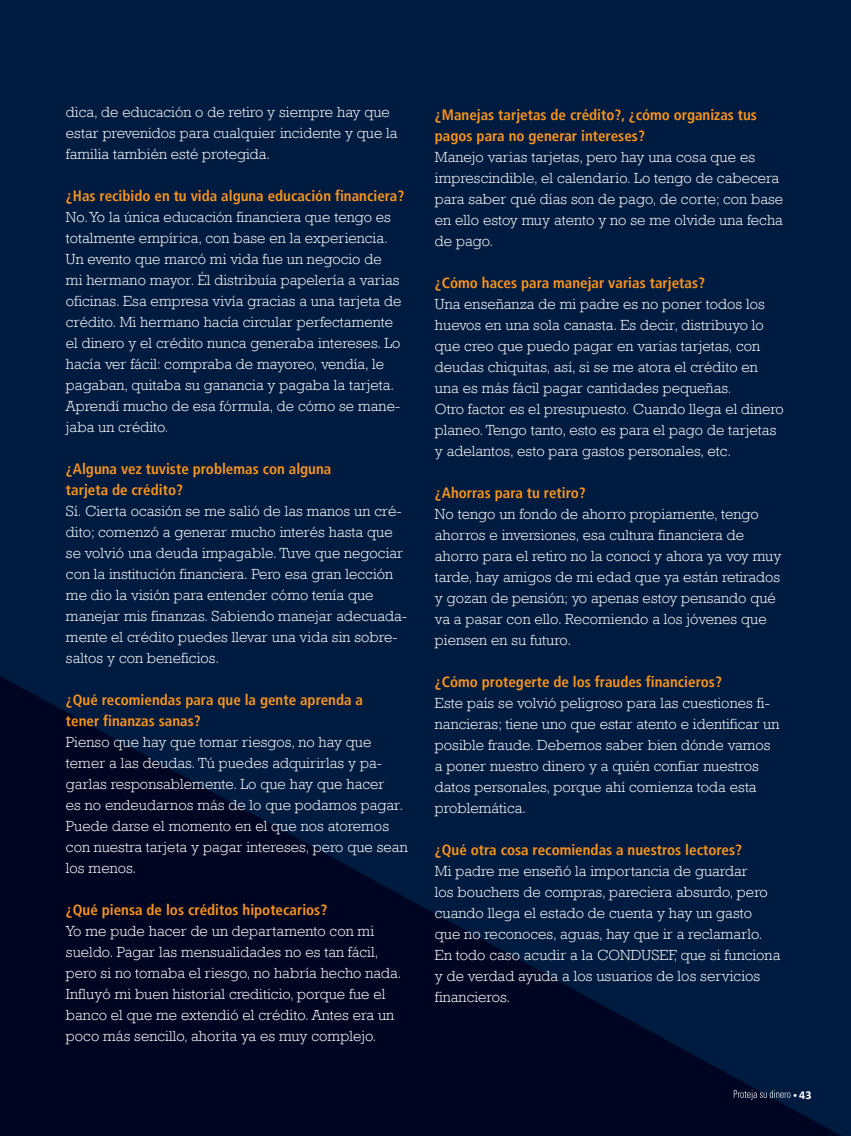
<style>
.page{position:relative;width:851px;height:1136px;background:#fff}
.page>*{position:absolute;margin:0;border:0;box-sizing:border-box;transform-origin:0 0}
.t1{font:300 15px/21px "Rockwell";letter-spacing:.005em;color:#fff}
.t2{font:700 condensed 15px/21px "Frutiger LT";color:#f7931d}
.t3{font:700 12px "Calibri";color:#fff}
</style>
<div class="page">
<div style="left:0;top:0;width:850px;height:1135px;background:#001b40"></div>
<svg style="left:0;top:676px;width:839px;height:459px;fill:#000522"></svg>
<svg style="left:733px;top:1090px;width:63px;height:9px"></svg>
<p class="t1" style="left:66px;top:101px;width:333px">dica, de educación o de retiro y siempre hay que estar prevenidos para cualquier incidente y que la familia también esté protegida.</p>
<p class="t2" style="left:66px;top:185px;width:340px">¿Has recibido en tu vida alguna educación financiera?</p>
<p class="t1" style="left:66px;top:206px;width:337px">No. Yo la única educación financiera que tengo es totalmente empírica, con base en la experiencia.<br>Un evento que marcó mi vida fue un negocio de mi hermano mayor. Él distribuía papelería a varias oficinas. Esa empresa vivía gracias a una tarjeta de crédito. Mi hermano hacía circular perfectamente el dinero y el crédito nunca generaba intereses. Lo hacía ver fácil: compraba de mayoreo, vendía, le pagaban, quitaba su ganancia y pagaba la tarjeta.<br>Aprendí mucho de esa fórmula, de cómo se mane&shy;jaba un crédito.</p>
<p class="t2" style="left:66px;top:458px;width:267px">¿Alguna vez tuviste problemas con alguna tarjeta de crédito?</p>
<p class="t1" style="left:66px;top:500px;width:342px">Sí. Cierta ocasión se me salió de las manos un cré&shy;dito; comenzó a generar mucho interés hasta que se volvió una deuda impagable. Tuve que negociar con la institución financiera. Pero esa gran lección me dio la visión para entender cómo tenía que manejar mis finanzas. Sabiendo manejar adecuada&shy;mente el crédito puedes llevar una vida sin sobre&shy;saltos y con beneficios.</p>
<p class="t2" style="left:66px;top:689px;width:298px">¿Qué recomiendas para que la gente aprenda a tener finanzas sanas?</p>
<p class="t1" style="left:66px;top:731px;width:343px">Pienso que hay que tomar riesgos, no hay que temer a las deudas. Tú puedes adquirirlas y pa&shy;garlas responsablemente. Lo que hay que hacer<br>es no endeudarnos más de lo que podamos pagar.<br>Puede darse el momento en el que nos atoremos con nuestra tarjeta y pagar intereses, pero que sean los menos.</p>
<p class="t2" style="left:66px;top:899px;width:263px">¿Qué piensa de los créditos hipotecarios?</p>
<p class="t1" style="left:66px;top:920px;width:337px">Yo me pude hacer de un departamento con mi sueldo. Pagar las mensualidades no es tan fácil, pero si no tomaba el riesgo, no habría hecho nada.<br>Influyó mi buen historial crediticio, porque fue el banco el que me extendió el crédito. Antes era un poco más sencillo, ahorita ya es muy complejo.</p>
<p class="t2" style="left:435px;top:104px;width:323px">¿Manejas tarjetas de crédito?, ¿cómo organizas tus pagos para no generar intereses?</p>
<p class="t1" style="left:435px;top:146px;width:350px">Manejo varias tarjetas, pero hay una cosa que es imprescindible, el calendario. Lo tengo de cabecera para saber qué días son de pago, de corte; con base en ello estoy muy atento y no se me olvide una fecha de pago.</p>
<p class="t2" style="left:435px;top:272px;width:271px">¿Cómo haces para manejar varias tarjetas?</p>
<p class="t1" style="left:435px;top:293px;width:350px">Una enseñanza de mi padre es no poner todos los huevos en una sola canasta. Es decir, distribuyo lo que creo que puedo pagar en varias tarjetas, con deudas chiquitas, así, si se me atora el crédito en una es más fácil pagar cantidades pequeñas.<br>Otro factor es el presupuesto. Cuando llega el dinero planeo. Tengo tanto, esto es para el pago de tarjetas y adelantos, esto para gastos personales, etc.</p>
<p class="t2" style="left:435px;top:482px;width:152px">¿Ahorras para tu retiro?</p>
<p class="t1" style="left:435px;top:503px;width:348px">No tengo un fondo de ahorro propiamente, tengo ahorros e inversiones, esa cultura financiera de ahorro para el retiro no la conocí y ahora ya voy muy tarde, hay amigos de mi edad que ya están retirados y gozan de pensión; yo apenas estoy pensando qué va a pasar con ello. Recomiendo a los jóvenes que piensen en su futuro.</p>
<p class="t2" style="left:435px;top:671px;width:288px">¿Cómo protegerte de los fraudes financieros?</p>
<p class="t1" style="left:435px;top:692px;width:346px">Este país se volvió peligroso para las cuestiones fi&shy;nancieras; tiene uno que estar atento e identificar un posible fraude. Debemos saber bien dónde vamos a poner nuestro dinero y a quién confiar nuestros datos personales, porque ahí comienza toda esta problemática.</p>
<p class="t2" style="left:435px;top:839px;width:309px">¿Qué otra cosa recomiendas a nuestros lectores?</p>
<p class="t1" style="left:435px;top:860px;width:347px">Mi padre me enseñó la importancia de guardar<br>los bouchers de compras, pareciera absurdo, pero cuando llega el estado de cuenta y hay un gasto que no reconoces, aguas, hay que ir a reclamarlo.<br>En todo caso acudir a la CONDUSEF, que si funciona y de verdad ayuda a los usuarios de los servicios financieros.</p>
<p class="t3" style="left:799px;top:1086px;width:14px">43</p>
</div>
